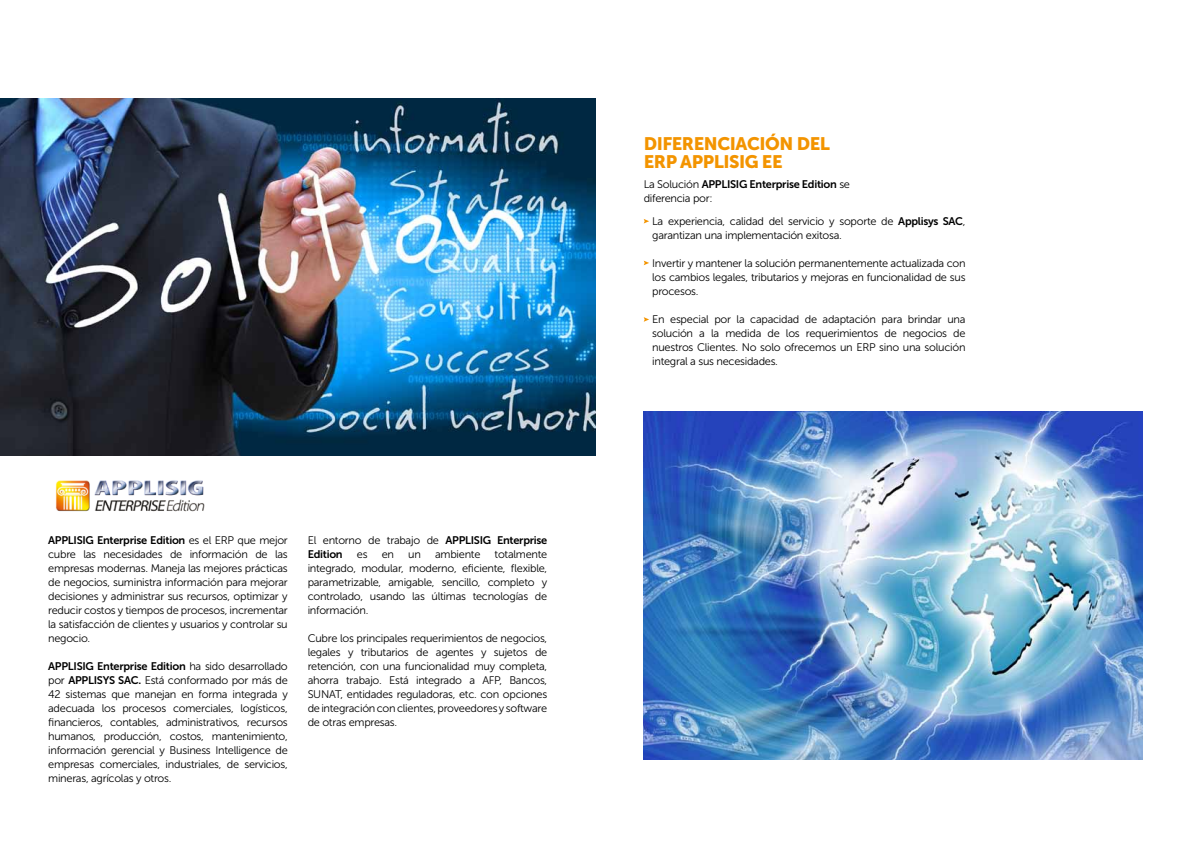
<style>
.page{position:relative;width:1191px;height:842px;background:#fff}
.page>*{position:absolute;margin:0;border:0;box-sizing:border-box;transform-origin:0 0}
.t1{font:18px/18px "Museo Sans 900";letter-spacing:-.025em;color:#f39400}
.t2{font:11px/14px "Museo Sans 300";letter-spacing:-.025em;color:#000;text-align:justify}
.t3{font:11px "Museo Sans 700";letter-spacing:-.025em;color:#000}
.s1{font-family:"Museo Sans 300"}
.s2{font-family:"Museo Sans 700"}
</style>
<div class="page">
<img style="left:0;top:99px;width:595px;height:357px">
<img style="left:55px;top:480px;width:150px;height:32px">
<svg style="left:643px;top:219px;width:6px;height:4px"></svg>
<svg style="left:643px;top:261px;width:6px;height:4px"></svg>
<svg style="left:643px;top:317px;width:6px;height:5px"></svg>
<img style="left:643px;top:411px;width:499px;height:348px">
<p class="t3" style="left:48px;top:534px;width:241px">APPLISIG Enterprise Edition <span class="s1">es el ERP que mejor</span></p>
<p class="t2" style="left:48px;top:547px;width:241px">cubre las necesidades de información de las empresas modernas. Maneja las mejores prácticas de negocios, suministra información para mejorar decisiones y administrar sus recursos, optimizar y reducir costos y tiempos de procesos, incrementar la satisfacción de clientes y usuarios y controlar su negocio.</p>
<p class="t3" style="left:48px;top:660px;width:241px">APPLISIG Enterprise Edition <span class="s1">ha sido desarrollado</span></p>
<p class="t2" style="left:48px;top:673px;width:241px">por <span class="s2">APPLISYS SAC.</span> Está conformado por más de 42 sistemas que manejan en forma integrada y adecuada los procesos comerciales, logísticos, financieros, contables, administrativos, recursos humanos, producción, costos, mantenimiento, información gerencial y Business Intelligence de empresas comerciales, industriales, de servicios, mineras, agrícolas y otros.</p>
<p class="t2" style="left:308px;top:533px;width:241px">El entorno de trabajo de <span class="s2">APPLISIG Enterprise</span></p>
<p class="t3" style="left:308px;top:548px;width:37px">Edition</p>
<p class="t2" style="left:357px;top:547px;width:12px">es</p>
<p class="t2" style="left:382px;top:547px;width:14px">en</p>
<p class="t2" style="left:408px;top:547px;width:14px">un</p>
<p class="t2" style="left:435px;top:547px;width:47px">ambiente</p>
<p class="t2" style="left:308px;top:547px;width:241px;text-indent:187px">totalmente integrado, modular, moderno, eficiente, flexible, parametrizable, amigable, sencillo, completo y controlado, usando las últimas tecnologías de información.</p>
<p class="t2" style="left:308px;top:631px;width:241px">Cubre los principales requerimientos de negocios, legales y tributarios de agentes y sujetos de retención, con una funcionalidad muy completa, ahorra trabajo. Está integrado a AFP, Bancos, SUNAT, entidades reguladoras, etc. con opciones de integración con clientes, proveedores y software de otras empresas.</p>
<h1 class="t1" style="left:643px;top:134px;width:188px">DIFERENCIACIÓN DEL<br>ERP APPLISIG EE</h1>
<p class="t3" style="left:643px;top:178px;width:208px"><span class="s1">La Solución</span> APPLISIG Enterprise Edition <span class="s1">se</span></p>
<p class="t2" style="left:652px;top:187px;width:315px;line-height:23px;text-indent:-9px">diferencia por:<br>La experiencia, calidad del servicio y soporte de <span class="s2">Applisys SAC</span>,</p>
<p class="t2" style="left:652px;top:228px;width:191px">garantizan una implementación exitosa.</p>
<p class="t2" style="left:652px;top:256px;width:315px">Invertir y mantener la solución permanentemente actualizada con los cambios legales, tributarios y mejoras en funcionalidad de sus procesos.</p>
<p class="t2" style="left:652px;top:312px;width:315px">En especial por la capacidad de adaptación para brindar una solución a la medida de los requerimientos de negocios de nuestros Clientes. No solo ofrecemos un ERP sino una solución integral a sus necesidades.</p>
</div>
